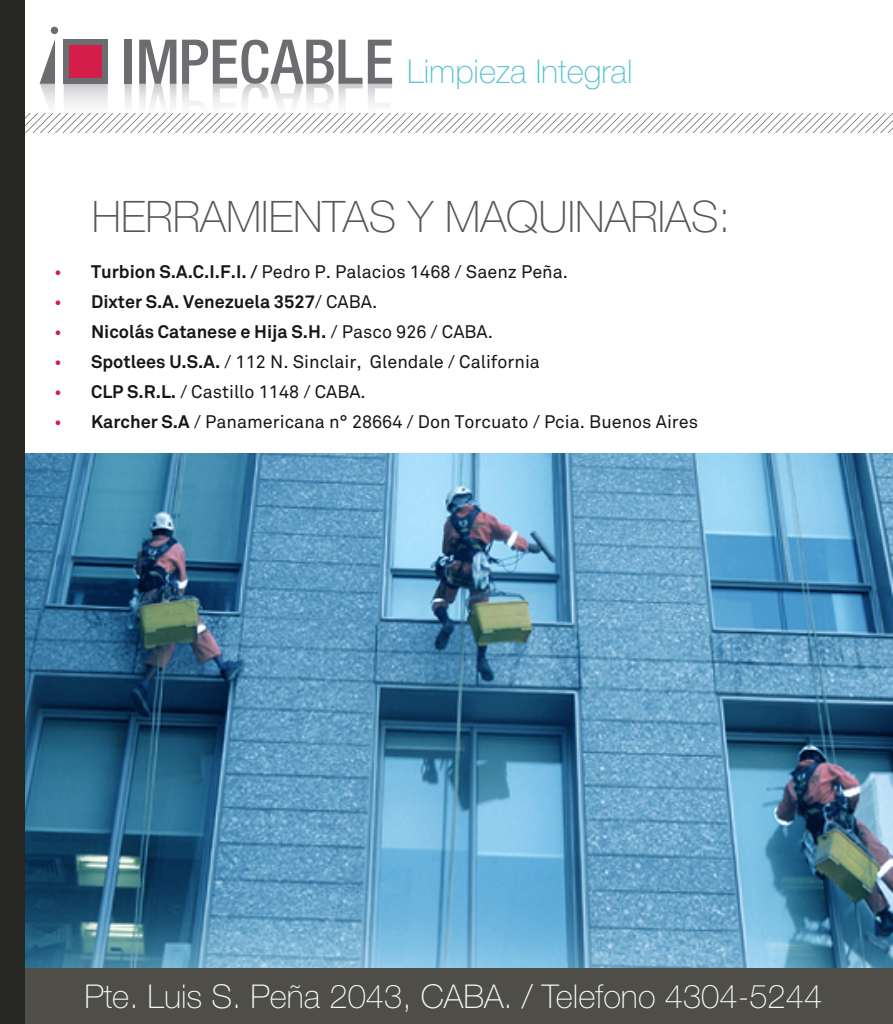
<style>
.page{position:relative;width:893px;height:1024px;background:#fff}
.page>*{position:absolute;margin:0;border:0;box-sizing:border-box;transform-origin:0 0}
.t1{font:100 43.5px "Helvetica Neue";color:#57585a}
.t2{font:100 32.85px "Helvetica Neue";color:#f6f8f8}
.t3{font:100 32.85px "Helvetica Neue";color:#53c2cf}
.t4{font:18px "Akkurat";color:#171515}
.t5{font:700 18px "Akkurat";color:#171515}
.s1{color:#d41d49}
.s2{font-weight:700}
.s3{font-weight:400;color:#d41d49}
.s4{font-weight:400}
</style>
<div class="page">
<img style="left:24px;top:454px;width:869px;height:514px">
<div style="left:51px;top:27px;width:7px;height:7px;background:#6c6d70;border-radius:50%"></div>
<svg style="left:24px;top:40px;width:869px;height:93px"></svg>
<div style="left:2px;top:968px;width:891px;height:56px;background:#4e4d47"></div>
<div style="left:0;top:0;width:24px;height:1024px;background:#262623"></div>
<h2 class="t3" style="left:407px;top:53px;width:227px">Limpieza Integral</h2>
<h1 class="t1" style="left:92px;top:192px;width:640px">HERRAMIENTAS Y MAQUINARIAS:</h1>
<p class="t4" style="left:54px;top:261px;width:515px"><span class="s1">•</span> <span class="s2">Turbion S.A.C.I.F.I. /</span> Pedro P. Palacios 1468 / Saenz Peña.</p>
<p class="t5" style="left:54px;top:290px;width:325px"><span class="s3">•</span> Dixter S.A. Venezuela 3527<span class="s4">/ CABA.</span></p>
<p class="t5" style="left:54px;top:320px;width:440px"><span class="s3">•</span> Nicolás Catanese e Hija S.H. <span class="s4">/ Pasco 926 / CABA.</span></p>
<p class="t4" style="left:54px;top:351px;width:487px"><span class="s1">•</span> <span class="s2">Spotlees U.S.A.</span> / 112 N. Sinclair, Glendale / California</p>
<p class="t4" style="left:54px;top:381px;width:313px"><span class="s1">•</span> <span class="s2">CLP S.R.L.</span> / Castillo 1148 / CABA.</p>
<p class="t4" style="left:54px;top:411px;width:645px"><span class="s1">•</span> <span class="s2">Karcher S.A</span> / Panamericana n° 28664 / Don Torcuato / Pcia. Buenos Aires</p>
<h2 class="t2" style="left:84px;top:977px;width:739px">Pte. Luis S. Peña 2043, CABA. / Telefono 4304-5244</h2>
</div>
